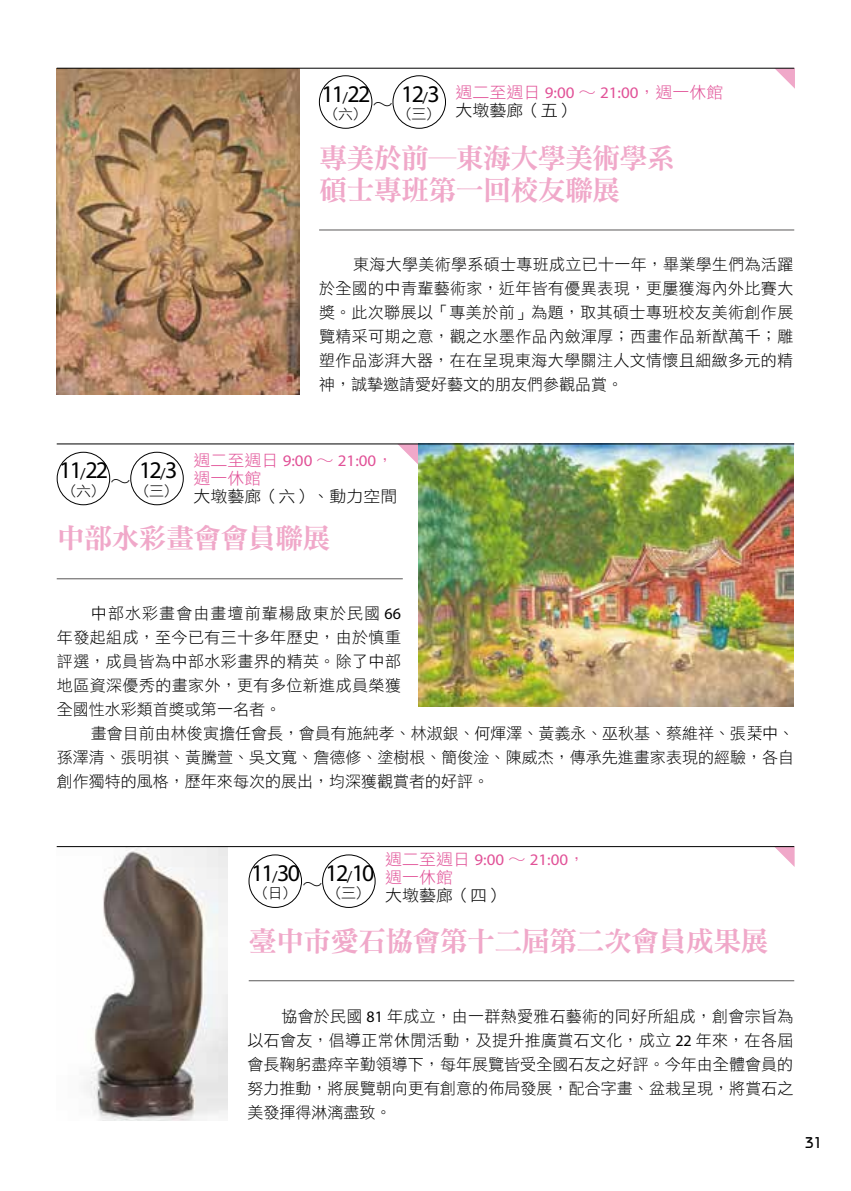
<style>
.page{position:relative;width:851px;height:1191px;background:#fff}
.page>*{position:absolute;margin:0;border:0;box-sizing:border-box;transform-origin:0 0}
.t1{font:28px/32px "DF Ming Std W9";letter-spacing:-.025em;color:#f0a8c9}
.t2{font:24px "Myriad Pro";letter-spacing:-.075em;color:#000}
.t3{font:19px "DF Hei Std W3";color:#000;scale:1.05 1}
.t4{font:16.2px/18px "DF Hei Std W3";color:#e15197;scale:1.05 1}
.t5{font:16.2px "Myriad Pro";color:#e15197;scale:1.05 1}
.t6{font:16.2px "DF Hei Std W3";color:#000;scale:1.05 1}
.t7{font:16px/24px "DF Hei Std W3";letter-spacing:.005em;color:#000;text-align:justify}
.t8{font:15.6px "Bauhaus";color:#000}
.t9{font:14.2px "DF Hei Std W3";color:#000;scale:1.05 1}
.s1{font-size:16px}
.s2{font-family:"Myriad Pro"}
.s3{color:#000}
.s4{font-family:"DF Hei Std W3"}
</style>
<div class="page">
<svg style="left:775px;top:69px;width:19px;height:19px"></svg>
<svg style="left:747px;top:726px;width:14px;height:14px"></svg>
<img style="left:418px;top:444px;width:375px;height:262px">
<hr style="left:57px;top:578px;width:346px;height:1px;background:#595757">
<svg style="left:397px;top:444px;width:21px;height:20px"></svg>
<hr style="left:57px;top:443px;width:737px;height:1px;background:#000">
<div style="left:57px;top:452px;width:53px;height:53px;border:1px solid #000;border-radius:50%"></div>
<div style="left:130px;top:452px;width:53px;height:53px;border:1px solid #000;border-radius:50%"></div>
<hr style="left:319px;top:230px;width:475px;height:1px;background:#595757">
<div style="left:319px;top:75px;width:53px;height:54px;border:1px solid #000;border-radius:50%"></div>
<div style="left:392px;top:75px;width:53px;height:54px;border:1px solid #000;border-radius:50%"></div>
<img style="left:57px;top:69px;width:242px;height:325px">
<hr style="left:57px;top:68px;width:737px;height:1px;background:#000">
<img style="left:57px;top:847px;width:170px;height:273px">
<hr style="left:249px;top:980px;width:545px;height:1px;background:#595757">
<svg style="left:774px;top:847px;width:20px;height:19px"></svg>
<hr style="left:57px;top:846px;width:737px;height:1px;background:#000">
<div style="left:249px;top:854px;width:53px;height:53px;border:1px solid #000;border-radius:50%"></div>
<div style="left:322px;top:854px;width:53px;height:53px;border:1px solid #000;border-radius:50%"></div>
<h2 class="t2" style="left:321px;top:79px;width:50px">11<span class="s1">/</span>22</h2>
<h2 class="t2" style="left:401px;top:79px;width:40px">12<span class="s1">/</span>3</h2>
<p class="t9" style="left:326px;top:106px;width:39px">（六）</p>
<p class="t9" style="left:399px;top:106px;width:39px">（三）</p>
<p class="t3" style="left:372px;top:94px;width:21px">～</p>
<p class="t4" style="left:455px;top:83px;width:257px">週二至週日 <span class="s2">9:00</span> ～ <span class="s2">21:00</span>，週一休館<span class="s3">大墩藝廊（五）</span></p>
<h1 class="t1" style="left:319px;top:141px;width:357px">專美於前─東海大學美術學系碩士專班第一回校友聯展</h1>
<p class="t7" style="left:319px;top:252px;width:476px;text-indent:34px">東海大學美術學系碩士專班成立已十一年，畢業學生們為活躍於全國的中青輩藝術家，近年皆有優異表現，更屢獲海內外比賽大獎。此次聯展以「專美於前」為題，取其碩士專班校友美術創作展覽精采可期之意，觀之水墨作品內斂渾厚；西畫作品新猷萬千；雕塑作品澎湃大器，在在呈現東海大學關注人文情懷且細緻多元的精神，誠摯邀請愛好藝文的朋友們參觀品賞。</p>
<p class="t5" style="left:193px;top:450px;width:192px"><span class="s4">週二至週日</span> 9:00 <span class="s4">～</span> 21:00<span class="s4">，</span></p>
<p class="t4" style="left:193px;top:469px;width:66px">週一休館</p>
<p class="t6" style="left:193px;top:487px;width:196px">大墩藝廊（六）、動力空間</p>
<h2 class="t2" style="left:59px;top:455px;width:50px">11<span class="s1">/</span>22</h2>
<h2 class="t2" style="left:139px;top:455px;width:40px">12<span class="s1">/</span>3</h2>
<p class="t9" style="left:64px;top:483px;width:39px">（六）</p>
<p class="t9" style="left:137px;top:483px;width:39px">（三）</p>
<h1 class="t1" style="left:57px;top:521px;width:275px">中部水彩畫會會員聯展</h1>
<p class="t3" style="left:110px;top:471px;width:21px">～</p>
<p class="t7" style="left:57px;top:601px;width:345px;text-indent:34px">中部水彩畫會由畫壇前輩楊啟東於民國 <span class="s2">66</span>年發起組成，至今已有三十多年歷史，由於慎重評選，成員皆為中部水彩畫界的精英。除了中部地區資深優秀的畫家外，更有多位新進成員榮獲全國性水彩類首獎或第一名者。</p>
<p class="t7" style="left:57px;top:721px;width:738px;text-indent:34px">畫會目前由林俊寅擔任會長，會員有施純孝、林淑銀、何煇澤、黃義永、巫秋基、蔡維祥、張 中、孫澤清、張明祺、黃騰萱、吳文寬、詹德修、塗樹根、簡俊淦、陳威杰，傳承先進畫家表現的經驗，各自創作獨特的風格，歷年來每次的展出，均深獲觀賞者的好評。</p>
<p class="t5" style="left:385px;top:849px;width:192px"><span class="s4">週二至週日</span> 9:00 <span class="s4">～</span> 21:00<span class="s4">，</span></p>
<p class="t4" style="left:385px;top:867px;width:66px">週一休館</p>
<p class="t6" style="left:385px;top:886px;width:115px">大墩藝廊（四）</p>
<h2 class="t2" style="left:251px;top:858px;width:125px">11<span class="s1">/</span>30 12<span class="s1">/</span>10</h2>
<p class="t9" style="left:256px;top:885px;width:39px">（日）</p>
<p class="t9" style="left:329px;top:885px;width:39px">（三）</p>
<h1 class="t1" style="left:249px;top:924px;width:521px">臺中市愛石協會第十二屆第二次會員成果展</h1>
<p class="t3" style="left:302px;top:873px;width:21px">～</p>
<p class="t7" style="left:247px;top:1004px;width:547px;text-indent:34px">協會於民國 <span class="s2">81</span> 年成立，由一群熱愛雅石藝術的同好所組成，創會宗旨為以石會友，倡導正常休閒活動，及提升推廣賞石文化，成立 <span class="s2">22</span> 年來，在各屆會長鞠躬盡瘁辛勤領導下，每年展覽皆受全國石友之好評。今年由全體會員的努力推動，將展覽朝向更有創意的佈局發展，配合字畫、盆栽呈現，將賞石之美發揮得淋漓盡致。</p>
<p class="t8" style="left:805px;top:1133px;width:19px">31</p>
</div>
